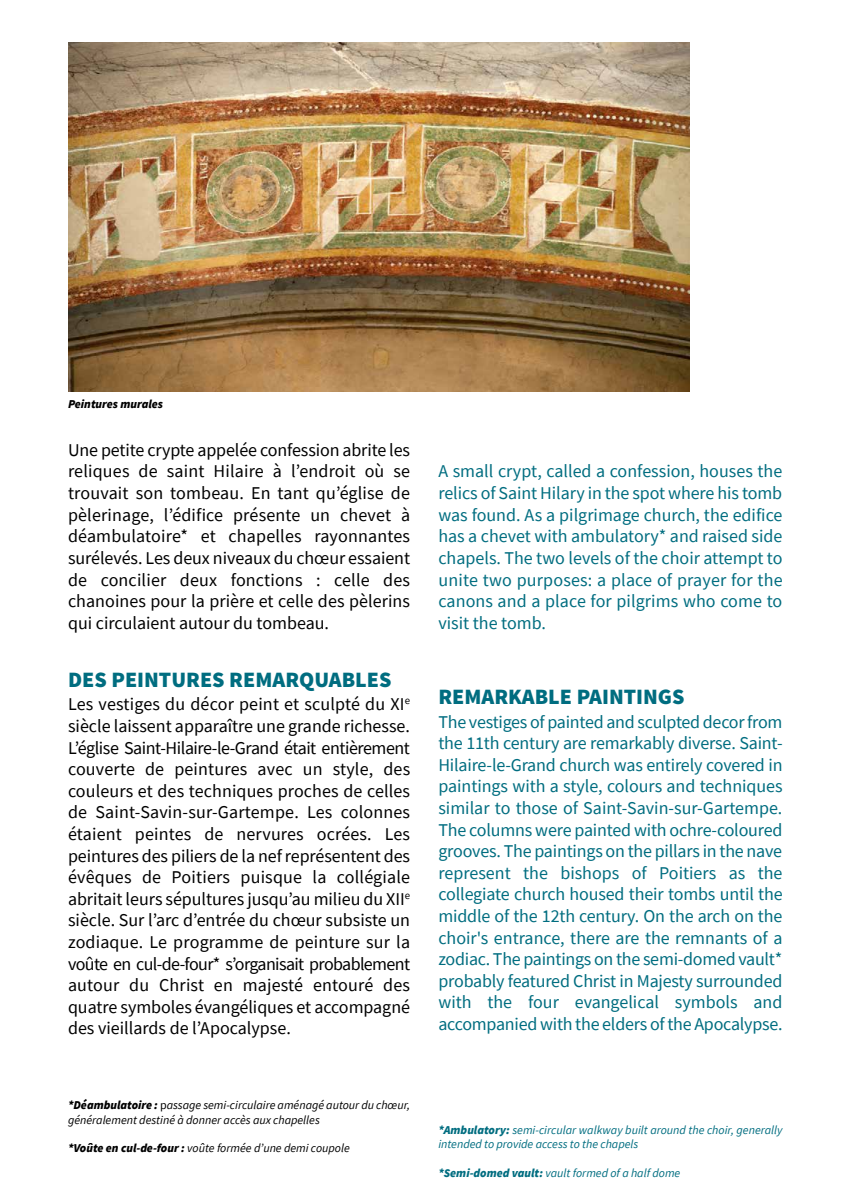
<style>
.page{position:relative;width:842px;height:1191px;background:#fff}
.page>*{position:absolute;margin:0;border:0;box-sizing:border-box;transform-origin:0 0}
.t1{font:900 22px "Source Sans Pro";color:#006d80}
.t2{font:18px/21.6px "Source Sans Pro";color:#000;text-align:justify}
.t3{font:18px/21.6px "Source Sans Pro";color:#006d80;text-align:justify}
.t4{font:italic 12px/14.4px "Source Sans Pro";color:#000}
.t5{font:italic 12px/14.4px "Source Sans Pro";color:#006d80}
.t6{font:italic 900 12px "Source Sans Pro";color:#000}
.s1{font-weight:900}
.s2{font-style:normal}
</style>
<div class="page">
<img style="left:68px;top:42px;width:621px;height:349px">
<p class="t6" style="left:68px;top:396px;width:97px">Peintures murales</p>
<p class="t2" style="left:68px;top:439px;width:344px">Une petite crypte appelée confession abrite les reliques de saint Hilaire à l’endroit où se trouvait son tombeau. En tant qu’église de pèlerinage, l’édifice présente un chevet à déambulatoire* et chapelles rayonnantes surélevés. Les deux niveaux du chœur essaient de concilier deux fonctions : celle des chanoines pour la prière et celle des pèlerins qui circulaient autour du tombeau.</p>
<p class="t1" style="left:68px;top:665px;width:325px">DES PEINTURES REMARQUABLES</p>
<p class="t2" style="left:68px;top:693px;width:344px">Les vestiges du décor peint et sculpté du XI<sup>e </sup>siècle laissent apparaître une grande richesse.<br>L’église Saint-Hilaire-le-Grand était entièrement couverte de peintures avec un style, des couleurs et des techniques proches de celles de Saint-Savin-sur-Gartempe. Les colonnes étaient peintes de nervures ocrées. Les peintures des piliers de la nef représentent des évêques de Poitiers puisque la collégiale abritait leurs sépultures jusqu’au milieu du XII<sup>e </sup>siècle. Sur l’arc d’entrée du chœur subsiste un zodiaque. Le programme de peinture sur la voûte en cul-de-four* s’organisait probablement autour du Christ en majesté entouré des quatre symboles évangéliques et accompagné des vieillards de l’Apocalypse.</p>
<p class="t4" style="left:68px;top:1097px;width:343px"><span class="s1">*Déambulatoire :</span> <span class="s2">p</span>assage semi-circulaire aménagé autour du chœur, généralement destiné à donner accès aux chapelles</p>
<p class="t4" style="left:68px;top:1141px;width:283px"><span class="s1">*Voûte en cul-de-four :</span> voûte formée d’une demi coupole</p>
<p class="t3" style="left:438px;top:460px;width:346px">A small crypt, called a confession, houses the relics of Saint Hilary in the spot where his tomb was found. As a pilgrimage church, the edifice has a chevet with ambulatory* and raised side chapels. The two levels of the choir attempt to unite two purposes: a place of prayer for the canons and a place for pilgrims who come to visit the tomb.</p>
<p class="t1" style="left:438px;top:682px;width:248px">REMARKABLE PAINTINGS</p>
<p class="t3" style="left:438px;top:710px;width:346px">The vestiges of painted and sculpted decor from the 11th century are remarkably diverse. Saint-Hilaire-le-Grand church was entirely covered in paintings with a style, colours and techniques similar to those of Saint-Savin-sur-Gartempe.<br>The columns were painted with ochre-coloured grooves. The paintings on the pillars in the nave represent the bishops of Poitiers as the collegiate church housed their tombs until the middle of the 12th century. On the arch on the choir's entrance, there are the remnants of a zodiac. The paintings on the semi-domed vault* probably featured Christ in Majesty surrounded with the four evangelical symbols and accompanied with the elders of the Apocalypse.</p>
<p class="t5" style="left:438px;top:1122px;width:346px"><span class="s1">*Ambulatory:</span> semi-circular walkway built around the choir, generally intended to provide access to the chapels</p>
<p class="t5" style="left:438px;top:1165px;width:243px"><span class="s1">*Semi-domed vault:</span> vault formed of a half dome</p>
</div>
